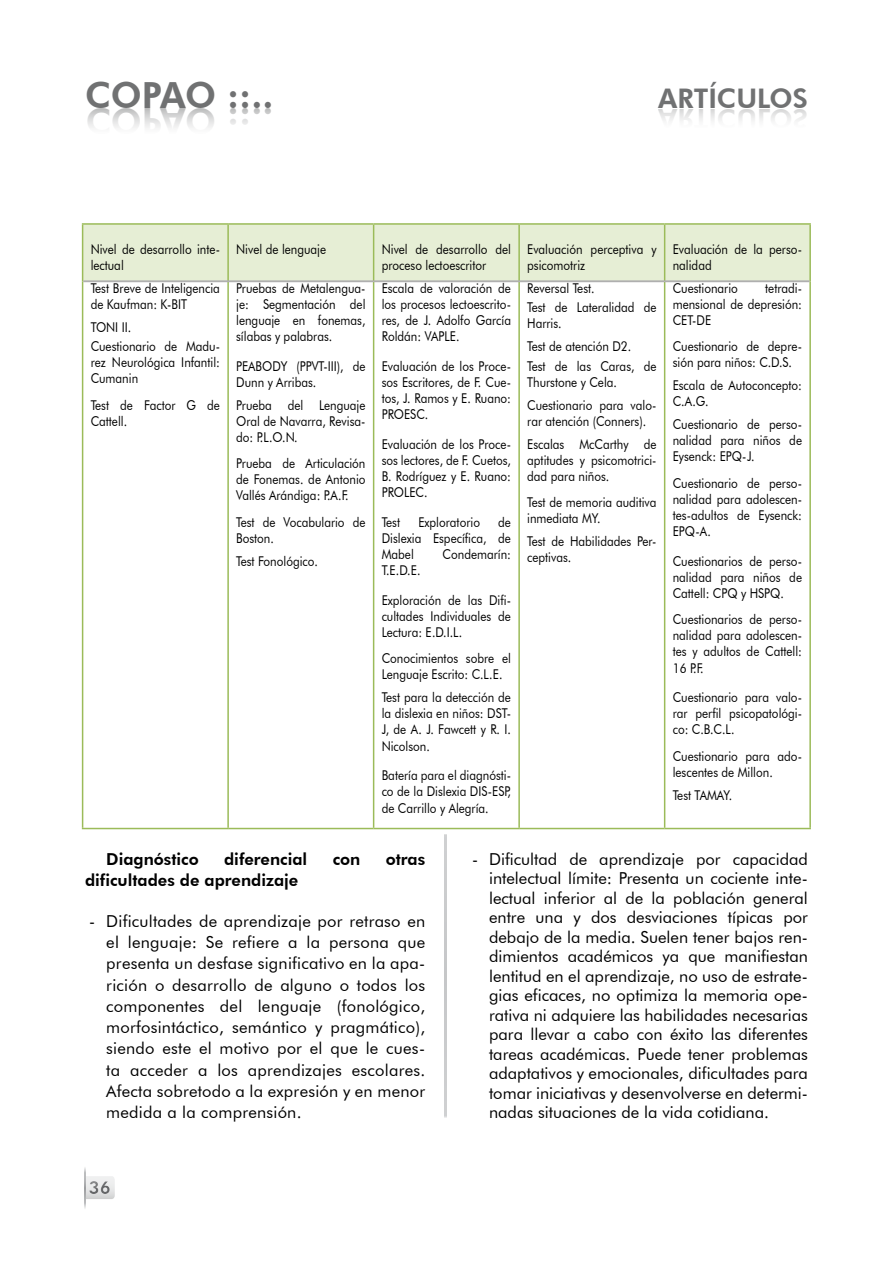
<style>
.page{position:relative;width:893px;height:1263px;background:#fff}
.page>*{position:absolute;margin:0;border:0;box-sizing:border-box;transform-origin:0 0}
.t1{font:800 36px "Futura BT";letter-spacing:-.01em;color:#707172}
.t2{font:800 27px "Futura BT";color:#707172}
.t3{font:800 18px "Futura BT";color:#646567}
.t4{font:16.5px/19.5px "Futura BT";letter-spacing:.005em;color:#000;text-align:justify}
.t5{font:800 16.5px "Futura BT";color:#000}
.t6{font:13.5px/16.2px "Futura BT";color:#000;scale:.87 1}
</style>
<div class="page">
<svg style="left:86px;top:1176px;width:29px;height:23px"></svg>
<div style="left:85px;top:1177px;width:28px;height:22px;background:#fff;opacity:.75"></div>
<svg style="left:85px;top:1167px;width:1px;height:42px"></svg>
<div style="left:83px;top:225px;width:726px;height:56px;background:#e6eed5"></div>
<hr style="left:82px;top:223px;width:146px;height:2px;background:#9bbb59">
<hr style="left:82px;top:225px;width:1px;height:56px;background:#9bbb59">
<hr style="left:228px;top:223px;width:146px;height:2px;background:#9bbb59">
<hr style="left:227px;top:225px;width:2px;height:56px;background:#9bbb59">
<hr style="left:374px;top:223px;width:145px;height:2px;background:#9bbb59">
<hr style="left:373px;top:225px;width:1px;height:56px;background:#9bbb59">
<hr style="left:519px;top:223px;width:146px;height:2px;background:#9bbb59">
<hr style="left:518px;top:225px;width:2px;height:56px;background:#9bbb59">
<hr style="left:665px;top:223px;width:146px;height:2px;background:#9bbb59">
<hr style="left:664px;top:225px;width:1px;height:56px;background:#9bbb59">
<hr style="left:809px;top:225px;width:2px;height:56px;background:#9bbb59">
<hr style="left:82px;top:281px;width:1px;height:547px;background:#9bbb59">
<hr style="left:227px;top:282px;width:2px;height:546px;background:#9bbb59">
<hr style="left:373px;top:282px;width:1px;height:546px;background:#9bbb59">
<hr style="left:518px;top:282px;width:2px;height:546px;background:#9bbb59">
<hr style="left:664px;top:282px;width:1px;height:546px;background:#9bbb59">
<hr style="left:809px;top:281px;width:2px;height:547px;background:#9bbb59">
<hr style="left:82px;top:828px;width:146px;height:1px;background:#9bbb59">
<hr style="left:228px;top:828px;width:146px;height:1px;background:#9bbb59">
<hr style="left:374px;top:828px;width:145px;height:1px;background:#9bbb59">
<hr style="left:519px;top:828px;width:146px;height:1px;background:#9bbb59">
<hr style="left:665px;top:828px;width:146px;height:1px;background:#9bbb59">
<hr style="left:83px;top:281px;width:145px;height:1px;background:#a6a6a6">
<hr style="left:228px;top:281px;width:146px;height:1px;background:#a6a6a6">
<hr style="left:374px;top:281px;width:145px;height:1px;background:#a6a6a6">
<hr style="left:519px;top:281px;width:146px;height:1px;background:#a6a6a6">
<hr style="left:665px;top:281px;width:144px;height:1px;background:#a6a6a6">
<hr style="left:445px;top:835px;width:1px;height:283px;background:#cbcccd">
<h1 class="t1" style="left:85px;top:74px;width:190px">COPAO ::..</h1>
<h2 class="t2" style="left:658px;top:82px;width:151px">ARTÍCULOS</h2>
<p class="t6" style="left:91px;top:240px;width:150px">Nivel de desarrollo inte&shy;lectual</p>
<p class="t6" style="left:236px;top:240px;width:105px">Nivel de lenguaje</p>
<p class="t6" style="left:382px;top:240px;width:150px">Nivel de desarrollo del proceso lectoescritor</p>
<p class="t6" style="left:527px;top:240px;width:150px">Evaluación perceptiva y psicomotriz</p>
<p class="t6" style="left:673px;top:240px;width:150px">Evaluación de la perso&shy;nalidad</p>
<p class="t6" style="left:91px;top:279px;width:150px">Test Breve de Inteligencia de Kaufman: K-BIT</p>
<p class="t6" style="left:91px;top:317px;width:150px;line-height:19.5px">TONI II.<br>Cuestionario de Madu-</p>
<p class="t6" style="left:91px;top:354px;width:150px">rez Neurológica Infantil:<br>Cumanin</p>
<p class="t6" style="left:91px;top:396px;width:150px">Test de Factor G de<br>Cattell.</p>
<p class="t6" style="left:236px;top:279px;width:150px;text-align:justify">Pruebas de Metalengua&shy;je: Segmentación del lenguaje en fonemas, sílabas y palabras.</p>
<p class="t6" style="left:236px;top:357px;width:150px">PEABODY (PPVT-III), de<br>Dunn y Arribas.</p>
<p class="t6" style="left:236px;top:396px;width:150px;text-align:justify">Prueba del Lenguaje Oral de Navarra, Revisa&shy;do: P.L.O.N.</p>
<p class="t6" style="left:236px;top:455px;width:150px;text-align:justify">Prueba de Articulación de Fonemas. de Antonio Vallés Arándiga: P.A.F.</p>
<p class="t6" style="left:236px;top:513px;width:150px">Test de Vocabulario de<br>Boston.</p>
<p class="t6" style="left:236px;top:552px;width:96px">Test Fonológico.</p>
<p class="t6" style="left:382px;top:279px;width:150px;text-align:justify">Escala de valoración de los procesos lectoescrito&shy;res, de J. Adolfo García Roldán: VAPLE.</p>
<p class="t6" style="left:382px;top:357px;width:150px;text-align:justify">Evaluación de los Proce&shy;sos Escritores, de F. Cue&shy;tos, J. Ramos y E. Ruano:<br>PROESC.</p>
<p class="t6" style="left:382px;top:435px;width:150px;text-align:justify">Evaluación de los Proce&shy;sos lectores, de F. Cuetos, B. Rodríguez y E. Ruano:<br>PROLEC.</p>
<p class="t6" style="left:382px;top:513px;width:23px">Test</p>
<p class="t6" style="left:418px;top:513px;width:72px">Exploratorio</p>
<p class="t6" style="left:673px;top:279px;width:150px;text-align:justify;text-indent:93px">tetradi&shy;mensional de depresión:<br>CET-DE</p>
<p class="t6" style="left:673px;top:338px;width:150px">Cuestionario de depre&shy;sión para niños: C.D.S.</p>
<p class="t6" style="left:673px;top:377px;width:150px">Escala de Autoconcepto:<br>C.A.G.</p>
<p class="t6" style="left:673px;top:416px;width:150px;text-align:justify">Cuestionario de perso&shy;nalidad para niños de Eysenck: EPQ-J.</p>
<p class="t6" style="left:673px;top:474px;width:150px;text-align:justify">Cuestionario de perso&shy;nalidad para adolescen&shy;tes-adultos de Eysenck:<br>EPQ-A.</p>
<p class="t6" style="left:673px;top:552px;width:150px;text-align:justify">Cuestionarios de perso&shy;nalidad para niños de Cattell: CPQ y HSPQ.</p>
<p class="t6" style="left:673px;top:611px;width:150px;text-align:justify">Cuestionarios de perso&shy;nalidad para adolescen&shy;tes y adultos de Cattell:<br>16 P.F.</p>
<p class="t6" style="left:673px;top:689px;width:150px;text-align:justify">Cuestionario para valo&shy;rar perfil psicopatológi&shy;co: C.B.C.L.</p>
<p class="t6" style="left:673px;top:747px;width:150px">Cuestionario para ado&shy;lescentes de Millon.</p>
<p class="t6" style="left:673px;top:786px;width:70px">Test TAMAY.</p>
<p class="t6" style="left:527px;top:278px;width:150px;line-height:19.5px">Reversal Test.<br>Test de Lateralidad de</p>
<p class="t6" style="left:527px;top:312px;width:121px;line-height:22.8px">Harris.<br>Test de atención D2.</p>
<p class="t6" style="left:527px;top:357px;width:150px">Test de las Caras, de<br>Thurstone y Cela.</p>
<p class="t6" style="left:527px;top:396px;width:150px">Cuestionario para valo&shy;rar atención (Conners).</p>
<p class="t6" style="left:527px;top:435px;width:150px;text-align:justify">Escalas McCarthy de aptitudes y psicomotrici&shy;dad para niños.</p>
<p class="t6" style="left:527px;top:494px;width:150px">Test de memoria auditiva inmediata MY.</p>
<p class="t6" style="left:527px;top:533px;width:150px">Test de Habilidades Per&shy;ceptivas.</p>
<p class="t6" style="left:673px;top:279px;width:76px">Cuestionario</p>
<p class="t6" style="left:382px;top:513px;width:150px;text-align:justify;text-indent:117px">de Dislexia Específica, de Mabel</p>
<p class="t6" style="left:443px;top:546px;width:80px">Condemarín:</p>
<p class="t6" style="left:382px;top:555px;width:150px;line-height:29.4px">T.E.D.E.<br>Exploración de las Difi-</p>
<p class="t6" style="left:382px;top:608px;width:150px">cultades Individuales de<br>Lectura: E.D.I.L.</p>
<p class="t6" style="left:382px;top:650px;width:150px">Conocimientos sobre el<br>Lenguaje Escrito: C.L.E.</p>
<p class="t6" style="left:382px;top:689px;width:150px;text-align:justify">Test para la detección de la dislexia en niños: DST-J, de A. J. Fawcett y R. I.<br>Nicolson.</p>
<p class="t6" style="left:382px;top:767px;width:150px;text-align:justify">Batería para el diagnósti&shy;co de la Dislexia DIS-ESP, de Carrillo y Alegría.</p>
<p class="t5" style="left:106px;top:849px;width:94px">Diagnóstico</p>
<p class="t5" style="left:224px;top:849px;width:85px">diferencial</p>
<p class="t5" style="left:333px;top:849px;width:29px">con</p>
<p class="t5" style="left:386px;top:849px;width:41px">otras</p>
<p class="t5" style="left:85px;top:870px;width:215px">dificultades de aprendizaje</p>
<p class="t4" style="left:106px;top:910px;width:320px;line-height:21.3px;text-indent:-17px">- Dificultades de aprendizaje por retraso en el lenguaje: Se refiere a la persona que presenta un desfase significativo en la apa&shy;rición o desarrollo de alguno o todos los componentes del lenguaje (fonológico, morfosintáctico, semántico y pragmático), siendo este el motivo por el que le cues&shy;ta acceder a los aprendizajes escolares.<br>Afecta sobretodo a la expresión y en menor medida a la comprensión.</p>
<h3 class="t3" style="left:88px;top:1177px;width:24px">36</h3>
<p class="t4" style="left:489px;top:849px;width:320px;text-indent:-17px">- Dificultad de aprendizaje por capacidad intelectual límite: Presenta un cociente inte&shy;lectual inferior al de la población general entre una y dos desviaciones típicas por debajo de la media. Suelen tener bajos ren&shy;dimientos académicos ya que manifiestan lentitud en el aprendizaje, no uso de estrate&shy;gias eficaces, no optimiza la memoria ope&shy;rativa ni adquiere las habilidades necesarias para llevar a cabo con éxito las diferentes tareas académicas. Puede tener problemas adaptativos y emocionales, dificultades para tomar iniciativas y desenvolverse en determi&shy;nadas situaciones de la vida cotidiana.</p>
</div>
